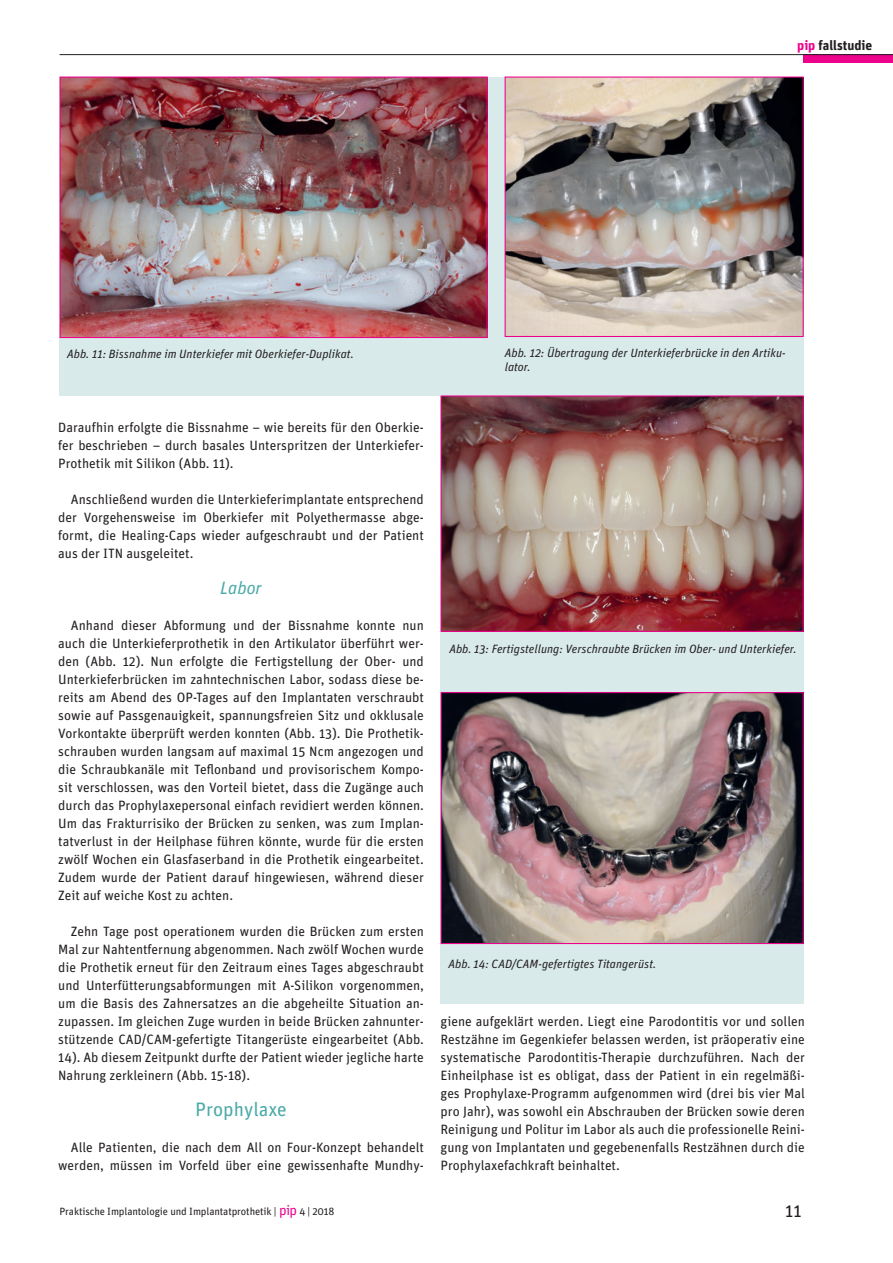
<style>
.page{position:relative;width:893px;height:1263px;background:#fff}
.page>*{position:absolute;margin:0;border:0;box-sizing:border-box;transform-origin:0 0}
.t1{font:19.5px "Unit OT";color:#4caaa9}
.t2{font:italic 18px "Unit OT";color:#4caaa9}
.t3{font:18px "Unit OT";color:#231f20}
.t4{font:13.5px/18px "Unit OT";color:#231f20;text-align:justify}
.t5{font:700 13.5px "Unit OT";color:#231f20}
.t6{font:italic 12px/13.5px "Unit OT";color:#231f20}
.t7{font:10.5px "Unit OT";letter-spacing:-.01em;color:#231f20}
.s1{color:#ed028c}
.s2{font-size:14.1px;color:#ed028c}
</style>
<div class="page">
<div style="left:804px;top:54px;width:89px;height:9px;background:#ed028c"></div>
<hr style="left:60px;top:54px;width:833px;height:1px;background:#231f20">
<div style="left:60px;top:77px;width:744px;height:318px;background:#d9eaea"></div>
<div style="left:441px;top:77px;width:363px;height:926px;background:#d9eaea"></div>
<img style="left:62px;top:79px;width:424px;height:257px">
<div style="left:60px;top:77px;width:428px;height:261px;border:1px solid #ed028c"></div>
<img style="left:507px;top:79px;width:295px;height:256px">
<div style="left:505px;top:77px;width:299px;height:260px;border:1px solid #ed028c"></div>
<img style="left:443px;top:397px;width:359px;height:233px">
<div style="left:441px;top:395px;width:363px;height:237px;border:1px solid #ed028c"></div>
<img style="left:443px;top:694px;width:359px;height:248px">
<div style="left:441px;top:692px;width:363px;height:252px;border:1px solid #ed028c"></div>
<p class="t5" style="left:797px;top:37px;width:77px"><span class="s1">pip</span> fallstudie</p>
<p class="t6" style="left:67px;top:347px;width:288px">Abb. 11: Bissnahme im Unterkiefer mit Oberkiefer-Duplikat.</p>
<p class="t6" style="left:505px;top:346px;width:282px">Abb. 12: Übertragung der Unterkieferbrücke in den Artiku&shy;lator.</p>
<p class="t4" style="left:58px;top:418px;width:367px">Daraufhin erfolgte die Bissnahme – wie bereits für den Oberkie&shy;fer beschrieben – durch basales Unterspritzen der Unterkiefer-Prothetik mit Silikon (Abb. 11).</p>
<p class="t4" style="left:58px;top:490px;width:367px;text-indent:13px">Anschließend wurden die Unterkieferimplantate entsprechend der Vorgehensweise im Oberkiefer mit Polyethermasse abge&shy;formt, die Healing-Caps wieder aufgeschraubt und der Patient aus der ITN ausgeleitet.</p>
<h2 class="t2" style="left:220px;top:577px;width:43px">Labor</h2>
<p class="t4" style="left:58px;top:616px;width:367px;text-indent:13px">Anhand dieser Abformung und der Bissnahme konnte nun auch die Unterkieferprothetik in den Artikulator überführt wer&shy;den (Abb. 12). Nun erfolgte die Fertigstellung der Ober- und Unterkieferbrücken im zahntechnischen Labor, sodass diese be&shy;reits am Abend des OP-Tages auf den Implantaten verschraubt sowie auf Passgenauigkeit, spannungsfreien Sitz und okklusale Vorkontakte überprüft werden konnten (Abb. 13). Die Prothetik&shy;schrauben wurden langsam auf maximal 15 Ncm angezogen und die Schraubkanäle mit Teflonband und provisorischem Kompo&shy;sit verschlossen, was den Vorteil bietet, dass die Zugänge auch durch das Prophylaxepersonal einfach revidiert werden können.<br>Um das Frakturrisiko der Brücken zu senken, was zum Implan&shy;tatverlust in der Heilphase führen könnte, wurde für die ersten zwölf Wochen ein Glasfaserband in die Prothetik eingearbeitet.<br>Zudem wurde der Patient darauf hingewiesen, während dieser Zeit auf weiche Kost zu achten.</p>
<p class="t4" style="left:58px;top:922px;width:367px;text-indent:13px">Zehn Tage post operationem wurden die Brücken zum ersten Mal zur Nahtentfernung abgenommen. Nach zwölf Wochen wurde die Prothetik erneut für den Zeitraum eines Tages abgeschraubt und Unterfütterungsabformungen mit A-Silikon vorgenommen, um die Basis des Zahnersatzes an die abgeheilte Situation an&shy;zupassen. Im gleichen Zuge wurden in beide Brücken zahnunter&shy;stützende CAD/CAM-gefertigte Titangerüste eingearbeitet (Abb.<br>14). Ab diesem Zeitpunkt durfte der Patient wieder jegliche harte Nahrung zerkleinern (Abb. 15-18).</p>
<h1 class="t1" style="left:195px;top:1098px;width:93px">Prophylaxe</h1>
<p class="t4" style="left:58px;top:1138px;width:367px;text-align:right">Alle Patienten, die nach dem All on Four-Konzept behandelt werden, müssen im Vorfeld über eine gewissenhafte Mundhy-</p>
<p class="t6" style="left:449px;top:642px;width:349px">Abb. 13: Fertigstellung: Verschraubte Brücken im Ober- und Unterkiefer.</p>
<p class="t6" style="left:449px;top:957px;width:209px">Abb. 14: CAD/CAM-gefertigtes Titangerüst.</p>
<p class="t4" style="left:441px;top:1012px;width:366px">giene aufgeklärt werden. Liegt eine Parodontitis vor und sollen Restzähne im Gegenkiefer belassen werden, ist präoperativ eine systematische Parodontitis-Therapie durchzuführen. Nach der Einheilphase ist es obligat, dass der Patient in ein regelmäßi&shy;ges Prophylaxe-Programm aufgenommen wird (drei bis vier Mal pro Jahr), was sowohl ein Abschrauben der Brücken sowie deren Reinigung und Politur im Labor als auch die professionelle Reini&shy;gung von Implantaten und gegebenenfalls Restzähnen durch die Prophylaxefachkraft beinhaltet.</p>
<p class="t7" style="left:60px;top:1205px;width:276px">Praktische Implantologie und Implantatprothetik | <span class="s2">pip</span> 4 | 2018</p>
<h2 class="t3" style="left:785px;top:1200px;width:18px">11</h2>
</div>
